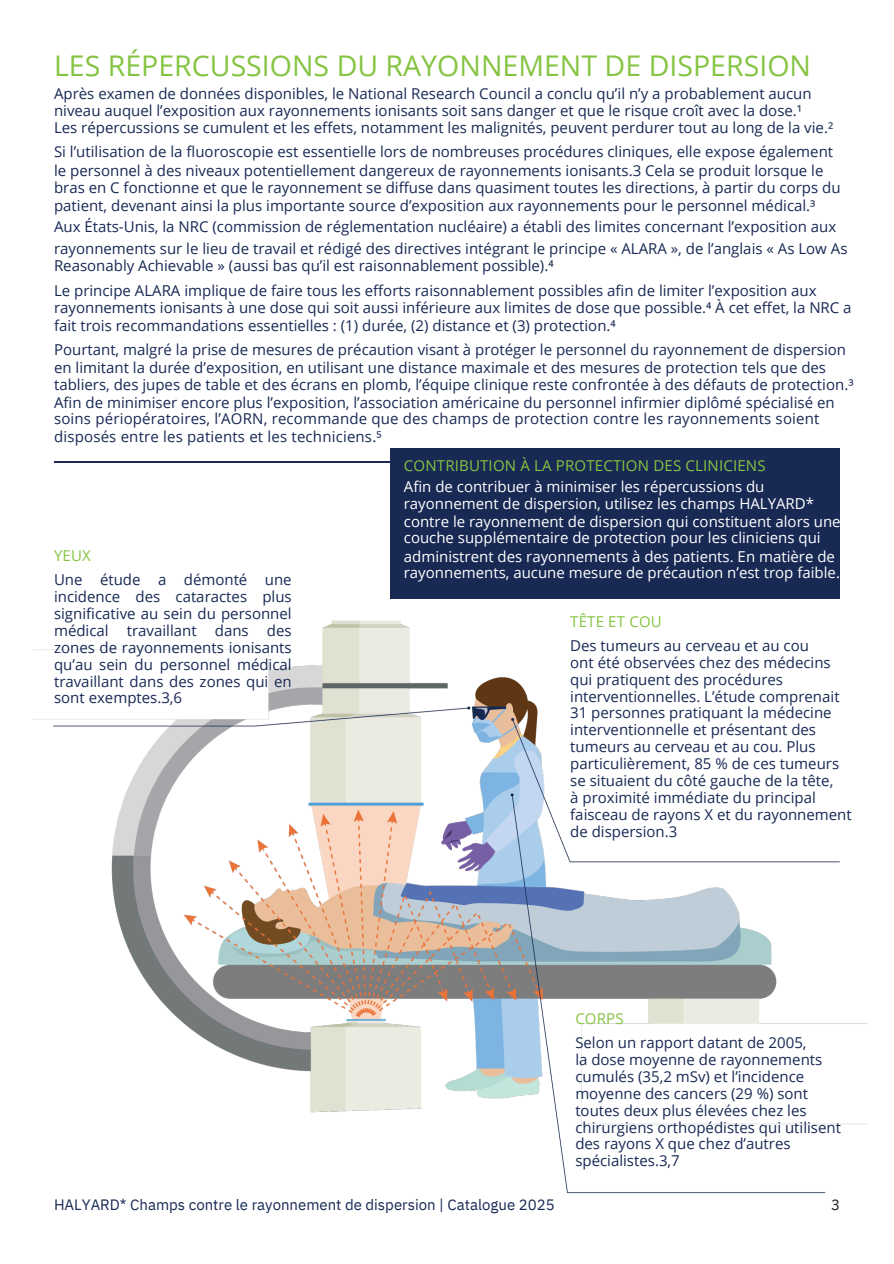
<style>
.page{position:relative;width:894px;height:1264px;background:#fff}
.page>*{position:absolute;margin:0;border:0;box-sizing:border-box;transform-origin:0 0}
.t1{font:28.5px "Open Sans";color:#85c442}
.t2{font:15px/16.8px "Open Sans";color:#182954}
.t3{font:15px/17.4px "Open Sans";color:#fff}
.t4{font:15px "IBM Plex Sans";color:#182954}
.t5{font:15px "Open Sans";letter-spacing:.01em;color:#85c442}
.t6{font:15px "IBM Plex Sans";color:#231f20}
</style>
<div class="page">
<hr style="left:54px;top:461px;width:785px;height:1px;background:#182954">
<div style="left:390px;top:449px;width:449px;height:149px;background:#182954"></div>
<img style="left:33px;top:620px;width:835px;height:574px">
<h1 class="t1" style="left:54px;top:45px;width:758px">LES RÉPERCUSSIONS DU RAYONNEMENT DE DISPERSION</h1>
<p class="t2" style="left:54px;top:85px;width:780px">Après examen de données disponibles, le National Research Council a conclu qu’il n’y a probablement aucun niveau auquel l’exposition aux rayonnements ionisants soit sans danger et que le risque croît avec la dose.¹<br>Les répercussions se cumulent et les effets, notamment les malignités, peuvent perdurer tout au long de la vie.²</p>
<p class="t2" style="left:54px;top:141px;width:780px;line-height:19.2px">Si l’utilisation de la fluoroscopie est essentielle lors de nombreuses procédures cliniques, elle expose également le personnel à des niveaux potentiellement dangereux de rayonnements ionisants.3 Cela se produit lorsque le</p>
<p class="t2" style="left:54px;top:178px;width:787px;line-height:18px">bras en C fonctionne et que le rayonnement se diffuse dans quasiment toutes les directions, à partir du corps du patient, devenant ainsi la plus importante source d’exposition aux rayonnements pour le personnel médical.³</p>
<p class="t2" style="left:54px;top:215px;width:794px;line-height:22.5px">Aux États-Unis, la NRC (commission de réglementation nucléaire) a établi des limites concernant l’exposition aux rayonnements sur le lieu de travail et rédigé des directives intégrant le principe « ALARA », de l’anglais « As Low As</p>
<p class="t2" style="left:54px;top:253px;width:763px;line-height:24.8px">Reasonably Achievable » (aussi bas qu’il est raisonnablement possible).⁴<br>Le principe ALARA implique de faire tous les efforts raisonnablement possibles afin de limiter l’exposition aux</p>
<p class="t2" style="left:54px;top:298px;width:798px;line-height:18px">rayonnements ionisants à une dose qui soit aussi inférieure aux limites de dose que possible.⁴ À cet effet, la NRC a fait trois recommandations essentielles : (1) durée, (2) distance et (3) protection.⁴</p>
<p class="t2" style="left:54px;top:340px;width:800px;line-height:17.5px">Pourtant, malgré la prise de mesures de précaution visant à protéger le personnel du rayonnement de dispersion en limitant la durée d’exposition, en utilisant une distance maximale et des mesures de protection tels que des tabliers, des jupes de table et des écrans en plomb, l’équipe clinique reste confrontée à des défauts de protection.³<br>Afin de minimiser encore plus l’exposition, l’association américaine du personnel infirmier diplômé spécialisé en soins périopératoires, l’AORN, recommande que des champs de protection contre les rayonnements soient disposés entre les patients et les techniciens.⁵</p>
<p class="t5" style="left:54px;top:545px;width:38px">YEUX</p>
<p class="t2" style="left:54px;top:571px;width:239px;text-align:justify">Une étude a démonté une incidence des cataractes plus significative au sein du personnel médical travaillant dans des zones de rayonnements ionisants qu’au sein du personnel médical travaillant dans des zones qui en sont exemptes.3,6</p>
<p class="t5" style="left:404px;top:455px;width:363px">CONTRIBUTION À LA PROTECTION DES CLINICIENS</p>
<p class="t3" style="left:404px;top:477px;width:438px">Afin de contribuer à minimiser les répercussions du rayonnement de dispersion, utilisez les champs HALYARD* contre le rayonnement de dispersion qui constituent alors une couche supplémentaire de protection pour les cliniciens qui administrent des rayonnements à des patients. En matière de rayonnements, aucune mesure de précaution n’est trop faible.</p>
<p class="t5" style="left:570px;top:610px;width:93px">TÊTE ET COU</p>
<p class="t2" style="left:570px;top:636px;width:283px">Des tumeurs au cerveau et au cou<br>ont été observées chez des médecins qui pratiquent des procédures interventionnelles. L’étude comprenait 31 personnes pratiquant la médecine interventionnelle et présentant des tumeurs au cerveau et au cou. Plus particulièrement, 85 % de ces tumeurs se situaient du côté gauche de la tête,<br>à proximité immédiate du principal faisceau de rayons X et du rayonnement de dispersion.3</p>
<p class="t5" style="left:575px;top:1007px;width:50px">CORPS</p>
<p class="t2" style="left:575px;top:1033px;width:267px">Selon un rapport datant de 2005,<br>la dose moyenne de rayonnements cumulés (35,2 mSv) et l’incidence moyenne des cancers (29 %) sont toutes deux plus élevées chez les chirurgiens orthopédistes qui utilisent des rayons X que chez d’autres spécialistes.3,7</p>
<p class="t4" style="left:54px;top:1194px;width:502px">HALYARD* Champs contre le rayonnement de dispersion | Catalogue 2025</p>
<p class="t6" style="left:831px;top:1194px;width:10px">3</p>
</div>
